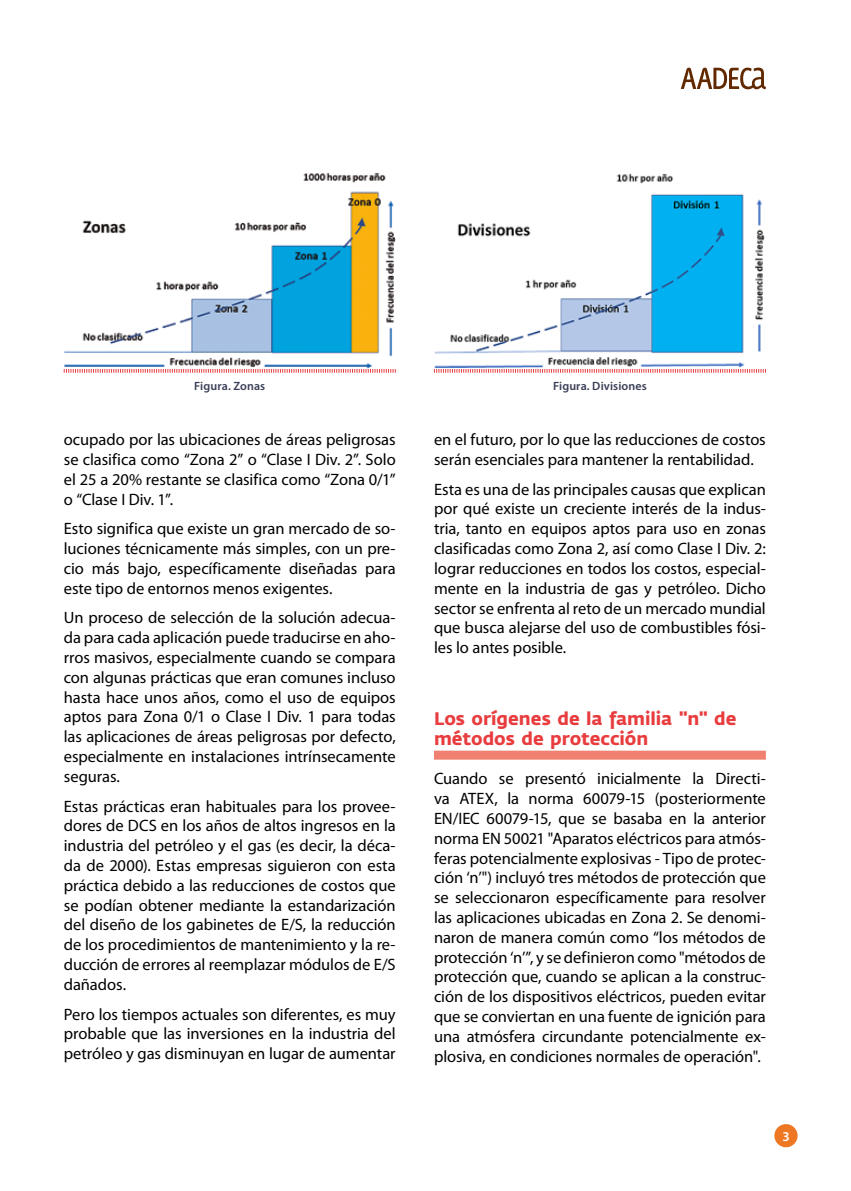
<style>
.page{position:relative;width:851px;height:1191px;background:#fff}
.page>*{position:absolute;margin:0;border:0;box-sizing:border-box;transform-origin:0 0}
.t1{font:700 18px/19.8px "Fedra Sans";color:#e83c3e}
.t2{font:16.5px/19.8px "Myriad Pro";letter-spacing:-.005em;color:#000;text-align:justify}
.t3{font:600 13.5px "Myriad Pro";color:#fff}
.t4{font:600 12px "Myriad Pro";letter-spacing:.01em;color:#393e55}
</style>
<div class="page">
<div style="left:774px;top:1124px;width:23px;height:23px;background:#ee7723;border-radius:50%"></div>
<svg style="left:680px;top:68px;width:85px;height:21px"></svg>
<div style="left:434px;top:750px;width:331px;height:9px;background:#f08171"></div>
<svg style="left:434px;top:368px;width:332px;height:5px"></svg>
<img style="left:434px;top:173px;width:331px;height:195px">
<svg style="left:64px;top:368px;width:332px;height:5px"></svg>
<img style="left:64px;top:172px;width:331px;height:196px">
<p class="t4" style="left:194px;top:379px;width:73px">Figura. Zonas</p>
<p class="t4" style="left:553px;top:379px;width:95px">Figura. Divisiones</p>
<p class="t2" style="left:64px;top:430px;width:333px">ocupado por las ubicaciones de áreas peligrosas se clasifica como “Zona 2” o “Clase I Div. 2”. Solo el 25 a 20% restante se clasifica como “Zona 0/1” o “Clase I Div. 1”.</p>
<p class="t2" style="left:64px;top:519px;width:333px">Esto significa que existe un gran mercado de so&shy;luciones técnicamente más simples, con un pre&shy;cio más bajo, específicamente diseñadas para este tipo de entornos menos exigentes.</p>
<p class="t2" style="left:64px;top:608px;width:333px">Un proceso de selección de la solución adecua&shy;da para cada aplicación puede traducirse en aho&shy;rros masivos, especialmente cuando se compara con algunas prácticas que eran comunes incluso hasta hace unos años, como el uso de equipos aptos para Zona 0/1 o Clase I Div. 1 para todas las aplicaciones de áreas peligrosas por defecto, especialmente en instalaciones intrínsecamente seguras.</p>
<p class="t2" style="left:64px;top:796px;width:333px">Estas prácticas eran habituales para los provee&shy;dores de DCS en los años de altos ingresos en la industria del petróleo y el gas (es decir, la déca&shy;da de 2000). Estas empresas siguieron con esta práctica debido a las reducciones de costos que se podían obtener mediante la estandarización del diseño de los gabinetes de E/S, la reducción de los procedimientos de mantenimiento y la re&shy;ducción de errores al reemplazar módulos de E/S dañados.</p>
<p class="t2" style="left:64px;top:1004px;width:333px">Pero los tiempos actuales son diferentes, es muy probable que las inversiones en la industria del petróleo y gas disminuyan en lugar de aumentar</p>
<p class="t2" style="left:434px;top:430px;width:333px">en el futuro, por lo que las reducciones de costos serán esenciales para mantener la rentabilidad.</p>
<p class="t2" style="left:434px;top:479px;width:333px">Esta es una de las principales causas que explican por qué existe un creciente interés de la indus&shy;tria, tanto en equipos aptos para uso en zonas clasificadas como Zona 2, así como Clase I Div. 2: lograr reducciones en todos los costos, especial&shy;mente en la industria de gas y petróleo. Dicho sector se enfrenta al reto de un mercado mundial que busca alejarse del uso de combustibles fósi&shy;les lo antes posible.</p>
<p class="t1" style="left:434px;top:709px;width:304px">Los orígenes de la familia "n" de métodos de protección</p>
<p class="t2" style="left:434px;top:769px;width:333px">Cuando se presentó inicialmente la Directi&shy;va ATEX, la norma 60079-15 (posteriormente EN/IEC 60079-15, que se basaba en la anterior norma EN 50021 "Aparatos eléctricos para atmós&shy;feras potencialmente explosivas - Tipo de protec&shy;ción ‘n’") incluyó tres métodos de protección que se seleccionaron específicamente para resolver las aplicaciones ubicadas en Zona 2. Se denomi&shy;naron de manera común como “los métodos de protección ‘n’”, y se definieron como "métodos de protección que, cuando se aplican a la construc&shy;ción de los dispositivos eléctricos, pueden evitar que se conviertan en una fuente de ignición para una atmósfera circundante potencialmente ex&shy;plosiva, en condiciones normales de operación".</p>
<p class="t3" style="left:782px;top:1128px;width:9px">3</p>
</div>
